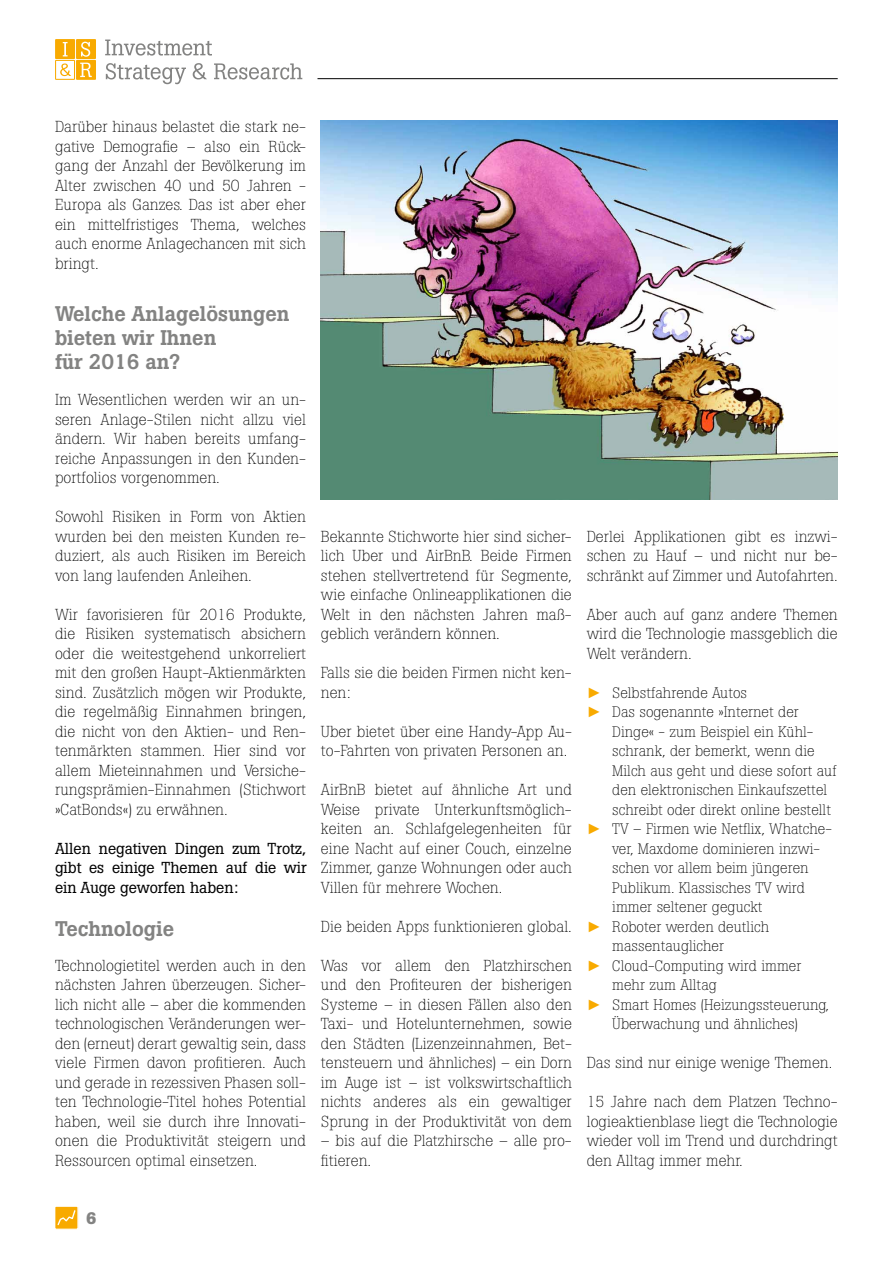
<style>
.page{position:relative;width:893px;height:1263px;background:#fff}
.page>*{position:absolute;margin:0;border:0;box-sizing:border-box;transform-origin:0 0}
.t1{font:500 21px/24px "Boton Std";color:#838382}
.t2{font:700 16.5px "Boton Std";color:#838382}
.t3{font:300 15.75px/19.5px "Boton Std";color:#000;text-align:justify}
.t4{font:15.75px/19.5px "Boton Std";color:#000;text-align:justify}
.t5{font:300 15px "Boton Std";color:#000}
.s1{font-family:"Arial";font-weight:400;color:#f8aa00}
</style>
<div class="page">
<svg style="left:55px;top:1206px;width:22px;height:22px"></svg>
<svg style="left:105px;top:40px;width:107px;height:16px"></svg>
<svg style="left:106px;top:63px;width:80px;height:21px"></svg>
<svg style="left:193px;top:63px;width:14px;height:16px"></svg>
<svg style="left:214px;top:63px;width:88px;height:17px"></svg>
<div style="left:55px;top:39px;width:20px;height:20px;background:#f8aa00"></div>
<div style="left:76px;top:39px;width:20px;height:20px;background:#f8aa00"></div>
<div style="left:76px;top:60px;width:20px;height:20px;background:#f8aa00"></div>
<svg style="left:55px;top:42px;width:37px;height:38px"></svg>
<hr style="left:317px;top:78px;width:521px;height:1px;background:#000">
<img style="left:321px;top:120px;width:517px;height:379px">
<p class="t3" style="left:55px;top:117px;width:252px">Darüber hinaus belastet die stark ne&shy;gative Demografie – also ein Rück&shy;gang der Anzahl der Bevölkerung im Alter zwischen 40 und 50 Jahren - Europa als Ganzes. Das ist aber eher ein mittelfristiges Thema, welches auch enorme Anlagechancen mit sich bringt.</p>
<h1 class="t1" style="left:55px;top:301px;width:236px">Welche Anlagelösungen bieten wir Ihnen<br>für 2016 an?</h1>
<p class="t3" style="left:55px;top:390px;width:252px">Im Wesentlichen werden wir an un&shy;seren Anlage-Stilen nicht allzu viel ändern. Wir haben bereits umfang&shy;reiche Anpassungen in den Kunden&shy;portfolios vorgenommen.</p>
<p class="t3" style="left:55px;top:507px;width:252px">Sowohl Risiken in Form von Aktien wurden bei den meisten Kunden re&shy;duziert, als auch Risiken im Bereich von lang laufenden Anleihen.</p>
<p class="t3" style="left:55px;top:604px;width:252px">Wir favorisieren für 2016 Produkte, die Risiken systematisch absichern oder die weitestgehend unkorreliert mit den großen Haupt-Aktienmärkten sind. Zusätzlich mögen wir Produkte, die regelmäßig Einnahmen bringen, die nicht von den Aktien- und Ren&shy;tenmärkten stammen. Hier sind vor allem Mieteinnahmen und Versiche&shy;rungsprämien-Einnahmen (Stichwort »CatBonds«) zu erwähnen.</p>
<p class="t4" style="left:55px;top:838px;width:253px">Allen negativen Dingen zum Trotz, gibt es einige Themen auf die wir ein Auge geworfen haben:</p>
<h1 class="t1" style="left:55px;top:917px;width:121px">Technologie</h1>
<p class="t3" style="left:55px;top:955px;width:252px">Technologietitel werden auch in den nächsten Jahren überzeugen. Sicher&shy;lich nicht alle – aber die kommenden technologischen Veränderungen wer&shy;den (erneut) derart gewaltig sein, dass viele Firmen davon profitieren. Auch und gerade in rezessiven Phasen soll&shy;ten Technologie-Titel hohes Potential haben, weil sie durch ihre Innovati&shy;onen die Produktivität steigern und Ressourcen optimal einsetzen.</p>
<p class="t3" style="left:321px;top:526px;width:252px">Bekannte Stichworte hier sind sicher&shy;lich Uber und AirBnB. Beide Firmen stehen stellvertretend für Segmente, wie einfache Onlineapplikationen die Welt in den nächsten Jahren maß&shy;geblich verändern können.</p>
<p class="t3" style="left:321px;top:663px;width:252px">Falls sie die beiden Firmen nicht ken&shy;nen:</p>
<p class="t3" style="left:321px;top:721px;width:252px">Uber bietet über eine Handy-App Au&shy;to-Fahrten von privaten Personen an.</p>
<p class="t3" style="left:321px;top:780px;width:252px">AirBnB bietet auf ähnliche Art und Weise private Unterkunftsmöglich&shy;keiten an. Schlafgelegenheiten für eine Nacht auf einer Couch, einzelne Zimmer, ganze Wohnungen oder auch Villen für mehrere Wochen.</p>
<p class="t3" style="left:321px;top:916px;width:252px">Die beiden Apps funktionieren global.</p>
<p class="t3" style="left:321px;top:955px;width:252px">Was vor allem den Platzhirschen und den Profiteuren der bisherigen Systeme – in diesen Fällen also den Taxi- und Hotelunternehmen, sowie den Städten (Lizenzeinnahmen, Bet&shy;tensteuern und ähnliches) – ein Dorn im Auge ist – ist volkswirtschaftlich nichts anderes als ein gewaltiger Sprung in der Produktivität von dem</p>
<p class="t3" style="left:321px;top:1131px;width:252px">– bis auf die Platzhirsche – alle pro&shy;fitieren.</p>
<p class="t3" style="left:587px;top:526px;width:252px">Derlei Applikationen gibt es inzwi&shy;schen zu Hauf – und nicht nur be&shy;schränkt auf Zimmer und Autofahrten.</p>
<p class="t3" style="left:587px;top:604px;width:252px">Aber auch auf ganz andere Themen wird die Technologie massgeblich die Welt verändern.</p>
<p class="t5" style="left:587px;top:684px;width:162px"><span class="s1">►</span> Selbstfahrende Autos</p>
<p class="t5" style="left:587px;top:703px;width:214px"><span class="s1">►</span> Das sogenannte »Internet der</p>
<p class="t5" style="left:612px;top:723px;width:203px">Dinge« - zum Beispiel ein Kühl-</p>
<p class="t5" style="left:612px;top:742px;width:204px">schrank, der bemerkt, wenn die</p>
<p class="t5" style="left:612px;top:762px;width:226px">Milch aus geht und diese sofort auf</p>
<p class="t5" style="left:612px;top:781px;width:216px">den elektronischen Einkaufszettel</p>
<p class="t5" style="left:612px;top:801px;width:220px">schreibt oder direkt online bestellt</p>
<p class="t5" style="left:587px;top:820px;width:247px"><span class="s1">►</span> TV – Firmen wie Netflix, Whatche-</p>
<p class="t5" style="left:612px;top:840px;width:209px">ver, Maxdome dominieren inzwi-</p>
<p class="t5" style="left:612px;top:859px;width:198px">schen vor allem beim jüngeren</p>
<p class="t5" style="left:612px;top:879px;width:194px">Publikum. Klassisches TV wird</p>
<p class="t5" style="left:612px;top:898px;width:152px">immer seltener geguckt</p>
<p class="t5" style="left:587px;top:918px;width:184px"><span class="s1">►</span> Roboter werden deutlich</p>
<p class="t5" style="left:612px;top:937px;width:113px">massentauglicher</p>
<p class="t5" style="left:587px;top:957px;width:216px"><span class="s1">►</span> Cloud-Computing wird immer</p>
<p class="t5" style="left:612px;top:976px;width:106px">mehr zum Alltag</p>
<p class="t5" style="left:587px;top:996px;width:244px"><span class="s1">►</span> Smart Homes (Heizungssteuerung,</p>
<p class="t5" style="left:612px;top:1015px;width:187px">Überwachung und ähnliches)</p>
<p class="t3" style="left:587px;top:1053px;width:247px">Das sind nur einige wenige Themen.</p>
<p class="t3" style="left:587px;top:1092px;width:252px">15 Jahre nach dem Platzen Techno&shy;logieaktienblase liegt die Technologie wieder voll im Trend und durchdringt den Alltag immer mehr.</p>
<p class="t2" style="left:86px;top:1208px;width:12px">6</p>
</div>
